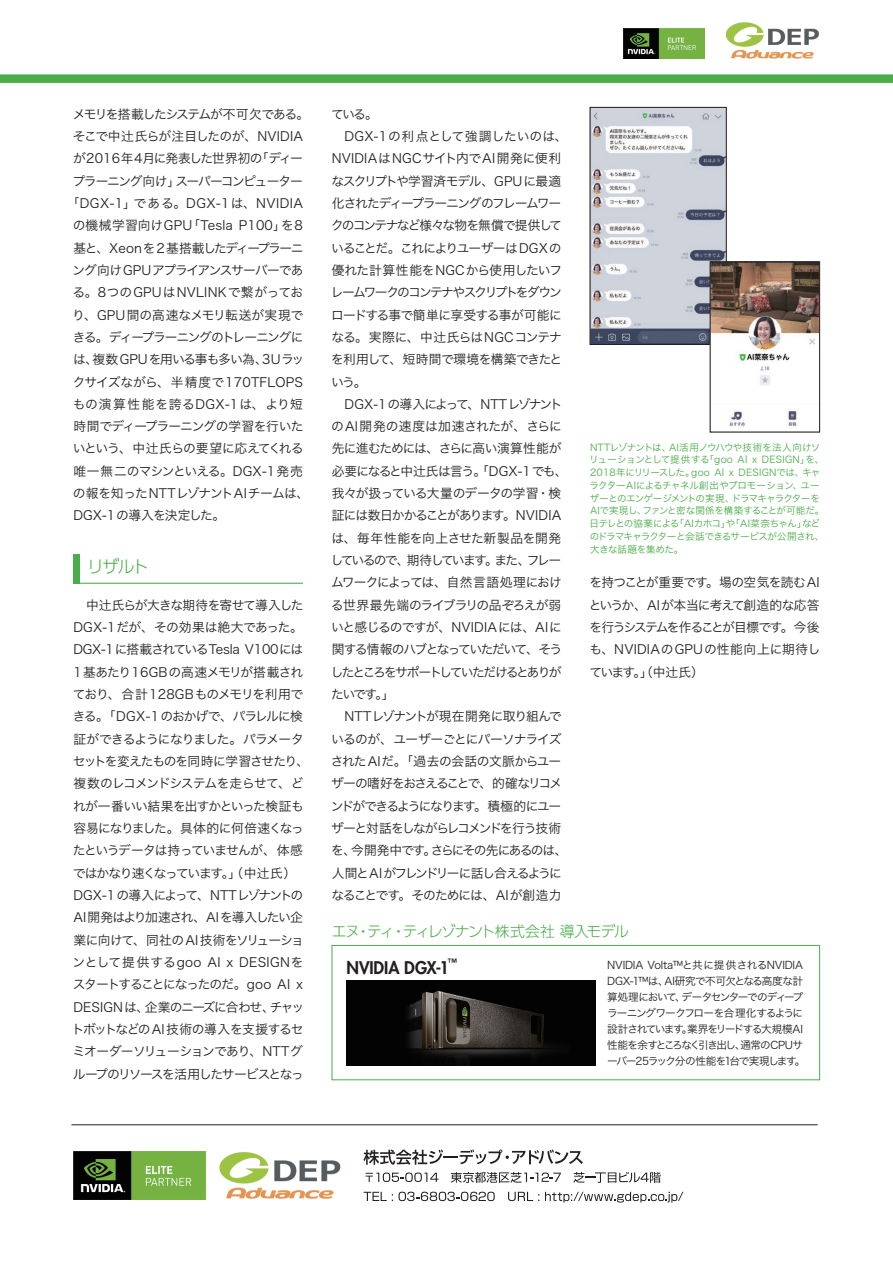
<style>
.page{position:relative;width:893px;height:1263px;background:#fff}
.page>*{position:absolute;margin:0;border:0;box-sizing:border-box;transform-origin:0 0}
.t1{font:800 16.95px "Futura Std";letter-spacing:-.005em;color:#231f20}
.t2{font:300 16.95px "UD Shin Go Pr 6 N";color:#4aad49}
.t3{font:300 14.85px "UD Shin Go Pr 6 N";letter-spacing:-.085em;color:#4aad49}
.t4{font:12.75px/22.4px "Hira Kaku Pro W3";letter-spacing:-.06em;color:#231f20}
.t5{font:12.75px "Hira Kaku Pro W3";letter-spacing:.02em;color:#231f20}
.t6{font:12.75px "Hira Kaku Pro W3";letter-spacing:-.1em;color:#231f20}
.t7{font:12.75px "Hira Kaku Pro W3";letter-spacing:-.095em;color:#231f20}
.t8{font:12.75px "Hira Kaku Pro W3";letter-spacing:.035em;color:#231f20}
.t9{font:12.75px "Hira Kaku Pro W3";letter-spacing:.015em;color:#231f20}
.t10{font:12.75px "Hira Kaku Pro W3";letter-spacing:-.005em;color:#231f20}
.t11{font:12.75px "Hira Kaku Pro W3";letter-spacing:.01em;color:#231f20}
.t12{font:12.75px "Hira Kaku Pro W3";letter-spacing:-.01em;color:#231f20}
.t13{font:12.75px "Hira Kaku Pro W3";color:#231f20}
.t14{font:12.75px "Hira Kaku Pro W3";letter-spacing:.005em;color:#231f20}
.t15{font:12.75px "Hira Kaku Pro W3";letter-spacing:.05em;color:#231f20}
.t16{font:12.75px "Hira Kaku Pro W3";letter-spacing:-.025em;color:#231f20}
.t17{font:10.65px/15.9px "Hira Kaku Pro W3";letter-spacing:-.07em;color:#231f20}
.t18{font:800 9.9px "Futura Std";color:#231f20}
.t19{font:9.6px/12.8px "Hira Kaku Pro W3";letter-spacing:-.035em;color:#4aad49}
</style>
<div class="page">
<div style="left:0;top:74px;width:893px;height:9px;background:#4aad49"></div>
<div style="left:332px;top:945px;width:488px;height:135px;border:1px solid #4aad49"></div>
<img style="left:347px;top:981px;width:248px;height:85px">
<hr style="left:71px;top:1124px;width:747px;height:1px;background:#231f20">
<div style="left:73px;top:554px;width:7px;height:30px;background:#4aad49"></div>
<hr style="left:73px;top:583px;width:230px;height:1px;background:#4aad49">
<img style="left:592px;top:109px;width:132px;height:234px">
<div style="left:590px;top:107px;width:136px;height:238px;border:1px solid #231f20"></div>
<img style="left:712px;top:264px;width:106px;height:163px">
<div style="left:710px;top:262px;width:110px;height:170px;border:1px solid #231f20"></div>
<svg style="left:364px;top:1149px;width:219px;height:16px"></svg>
<svg style="left:366px;top:1172px;width:72px;height:10px"></svg>
<svg style="left:451px;top:1172px;width:110px;height:11px"></svg>
<svg style="left:573px;top:1172px;width:88px;height:11px"></svg>
<svg style="left:364px;top:1192px;width:131px;height:9px"></svg>
<svg style="left:508px;top:1192px;width:31px;height:9px"></svg>
<svg style="left:545px;top:1192px;width:138px;height:10px"></svg>
<img style="left:219px;top:1152px;width:122px;height:47px">
<img style="left:73px;top:1151px;width:132px;height:48px">
<img style="left:725px;top:22px;width:94px;height:37px">
<img style="left:623px;top:29px;width:82px;height:29px">
<p class="t7" style="left:73px;top:102px;width:238px">メモリを搭載したシステムが不可欠である。</p>
<p class="t10" style="left:73px;top:125px;width:231px">そこで中辻氏らが注目したのが、NVIDIA</p>
<p class="t11" style="left:73px;top:147px;width:231px">が2016年4月に発表した世界初の「ディー</p>
<p class="t7" style="left:72px;top:169px;width:232px">プラーニング向け」スーパーコンピューター</p>
<p class="t8" style="left:67px;top:192px;width:238px">「DGX-1」である。DGX-1は、NVIDIA</p>
<p class="t9" style="left:73px;top:214px;width:231px">の機械学習向けGPU「Tesla P100」を8</p>
<p class="t6" style="left:73px;top:236px;width:232px">基と、Xeonを2 基搭載したディープラーニ</p>
<p class="t4" style="left:73px;top:258px;width:232px">ング向けGPUアプライアンスサーバーであ</p>
<p class="t5" style="left:73px;top:281px;width:232px">る。8つのGPUはNVLINKで繋がってお</p>
<p class="t14" style="left:72px;top:303px;width:233px">り、GPU間の高速なメモリ転送が実現で</p>
<p class="t6" style="left:73px;top:326px;width:232px">きる。ディープラーニングのトレーニングに</p>
<p class="t4" style="left:73px;top:347px;width:233px">は、複数 GPUを用いる事も多い為、3Uラッ</p>
<p class="t5" style="left:73px;top:370px;width:232px">クサイズながら、半精度で170TFLOPS</p>
<p class="t15" style="left:73px;top:393px;width:232px">もの演算性能を誇るDGX-1は、より短</p>
<p class="t4" style="left:73px;top:414px;width:232px">時間でディープラーニングの学習を行いた</p>
<p class="t4" style="left:73px;top:437px;width:232px">いという、中辻氏らの要望に応えてくれる</p>
<p class="t13" style="left:73px;top:460px;width:231px">唯一無二のマシンといえる。DGX-1発売</p>
<p class="t12" style="left:73px;top:482px;width:238px">の報を知ったNTTレゾナントAIチームは、</p>
<p class="t16" style="left:73px;top:504px;width:153px">DGX-1の導入を決定した。</p>
<h1 class="t2" style="left:87px;top:552px;width:63px">リザルト</h1>
<p class="t4" style="left:72px;top:593px;width:239px">　中辻氏らが大きな期待を寄せて導入した<br>DGX-1だが、その効果は絶大であった。<br>DGX-1に搭載されているTesla V100には<br>1基あたり16GBの高速メモリが搭載されており、合計128GBものメモリを利用できる。「DGX-1のおかげで、パラレルに検証ができるようになりました。パラメータセットを変えたものを同時に学習させたり、複数のレコメンドシステムを走らせて、どれが一番いい結果を出すかといった検証も容易になりました。具体的に何倍速くなったというデータは持っていませんが、体感ではかなり速くなっています。」（中辻氏）　<br>DGX-1の導入によって、NTTレゾナントの<br>AI 開発はより加速され、AIを導入したい企業に向けて、同社のAI技術をソリューションとして提供するgoo AI x DESIGNをスタートすることになったのだ。goo AI x<br>DESIGNは、企業のニーズに合わせ、チャットボットなどのAI技術の導入を支援するセミオーダーソリューションであり、NTTグループのリソースを活用したサービスとなっ</p>
<p class="t4" style="left:331px;top:102px;width:238px">ている。<br>　DGX-1の利点として強調したいのは、<br>NVIDIAはNGCサイト内でAI開発に便利なスクリプトや学習済モデル、GPUに最適化されたディープラーニングのフレームワークのコンテナなど様々な物を無償で提供していることだ。これによりユーザーはDGXの優れた計算性能をNGCから使用したいフレームワークのコンテナやスクリプトをダウンロードする事で簡単に享受する事が可能になる。実際に、中辻氏らはNGCコンテナを利用して、短時間で環境を構築できたという。<br>　DGX-1の導入によって、NTTレゾナントのAI開発の速度は加速されたが、さらに先に進むためには、さらに高い演算性能が必要になると中辻氏は言う。「DGX-1でも、我々が扱っている大量のデータの学習・検証には数日かかることがあります。NVIDIAは、毎年性能を向上させた新製品を開発しているので、期待しています。また、フレームワークによっては、自然言語処理における世界最先端のライブラリの品ぞろえが弱いと感じるのですが、NVIDIAには、AIに関する情報のハブとなっていただいて、そうしたところをサポートしていただけるとありがたいです。」<br>　NTTレゾナントが現在開発に取り組んでいるのが、ユーザーごとにパーソナライズされたAIだ。「過去の会話の文脈からユーザーの嗜好をおさえることで、的確なリコメンドができるようになります。積極的にユーザーと対話をしながらレコメンドを行う技術を、今開発中です。さらにその先にあるのは、人間とAI がフレンドリーに話し合えるようになることです。そのためには、AI が創造力</p>
<p class="t19" style="left:589px;top:440px;width:237px">NTTレゾナントは、AI活用ノウハウや技術を法人向けソリューションとして提供する「goo AI x DESIGN」を、<br>2018年にリリースした。goo AI x DESIGNでは、キャラクターAIによるチャネル創出やプロモーション、ユーザーとのエンゲージメントの実現、ドラマキャラクターを<br>AIで実現し、ファンと密な関係を構築することが可能だ。日テレとの協業による「AIカホコ」や「AI菜奈ちゃん」などのドラマキャラクターと会話できるサービスが公開され、大きな話題を集めた。</p>
<p class="t4" style="left:589px;top:570px;width:233px;text-align:justify">を持つことが重要です。場の空気を読むAIというか、AIが本当に考えて創造的な応答を行うシステムを作ることが目標です。今後も、NVIDIAのGPUの性能向上に期待しています。」（中辻氏）</p>
<p class="t3" style="left:332px;top:919px;width:299px">エヌ・ティ・ティレゾナント株式会社 導入モデル</p>
<p class="t17" style="left:607px;top:956px;width:200px">NVIDIA Volta™と共に提供されるNVIDIA<br>DGX-1™は、Al研究で不可欠となる高度な計算処理において、データセンターでのディープラーニングワークフローを合理化するように設計されています。業界をリードする大規模AI性能を余すところなく引き出し、通常のCPUサーバー25ラック分の性能を1台で実現します。</p>
<p class="t18" style="left:447px;top:956px;width:11px">™</p>
<h1 class="t1" style="left:347px;top:956px;width:104px">NVIDIA DGX-1</h1>
</div>
